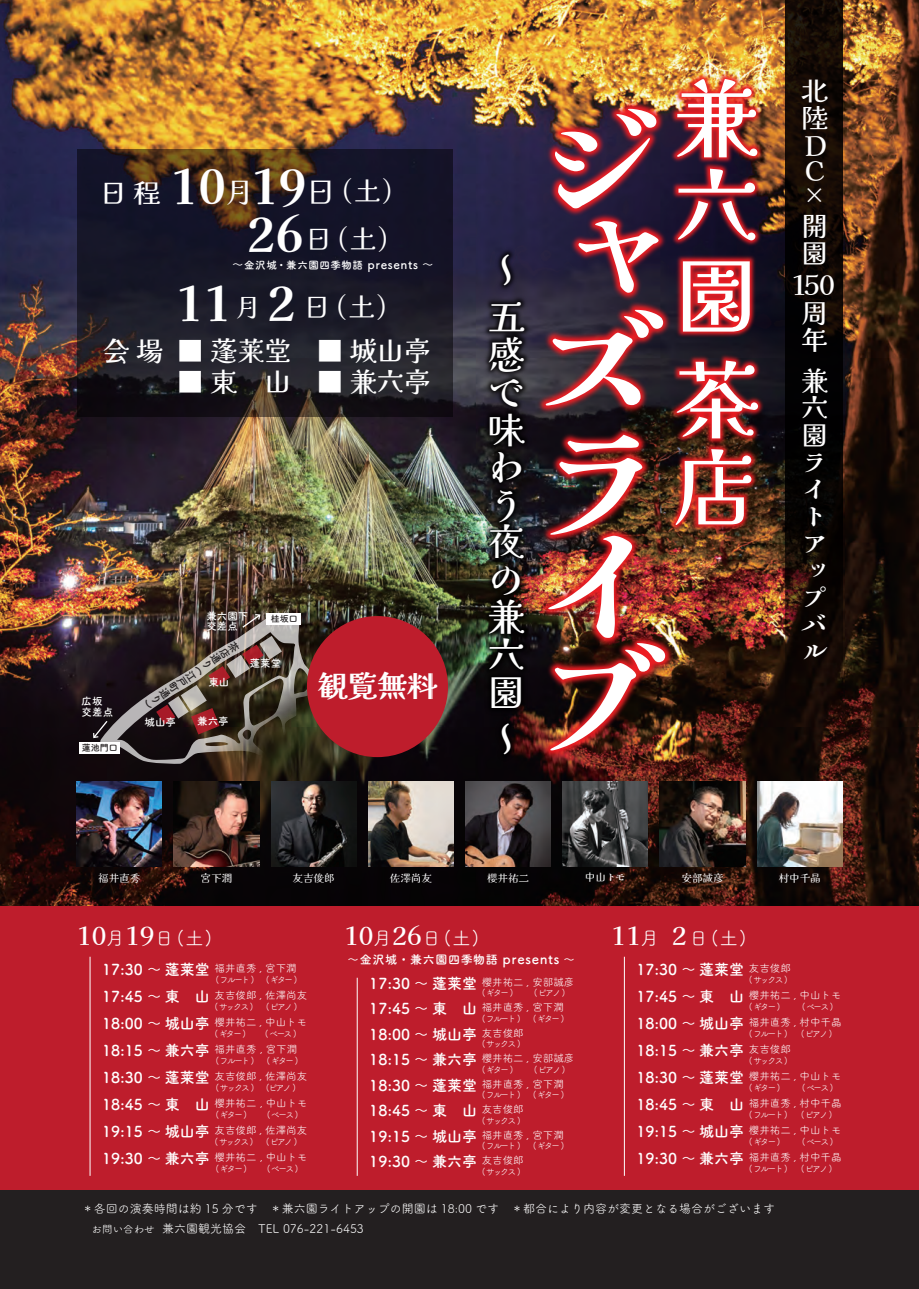
<style>
.page{position:relative;width:919px;height:1289px;background:#fff}
.page>*{position:absolute;margin:0;border:0;box-sizing:border-box;transform-origin:0 0}
.t1{font:500 85.8px/88.1px "Kaisei Haruno Umi";color:#fff;text-align:justify}
.t2{font:700 48px "Kaisei Haruno Umi";color:#fff}
.t3{font:500 37.5px/37.5px "Kaisei Haruno Umi";color:#fff}
.t4{font:30px "Kaisei Haruno Umi";color:#fff}
.t5{font:700 29.7px "Kaisei Haruno Umi";color:#fff}
.t6{font:500 27px/27px "Kaisei Haruno Umi";color:#fff}
.t7{font:27px "Kaisei Haruno Umi";color:#fff}
.t8{font:500 24.9px "Kaisei Haruno Umi";color:#fff}
.t9{font:18.75px "Tsuku A Rd Gothic";color:#fff}
.t10{font:700 15px/27px "Tsuku A Rd Gothic";color:#fff;text-align:justify}
.t11{font:12px/20px "Tsuku A Rd Gothic";color:#fff}
.t12{font:700 12px "Tsuku A Rd Gothic";letter-spacing:.05em;color:#fff}
.t13{font:10.5px "Tsuku A Rd Gothic";color:#fff}
.t14{font:10.5px "Kaisei Haruno Umi";color:#fff}
.t15{font:700 10.5px/10.5px "Tsuku A Rd Gothic";color:#fff}
.t16{font:700 10.5px "Tsuku A Rd Gothic";letter-spacing:.05em;color:#fff}
.t17{font:700 10.5px/10.5px "Tsuku A Rd Gothic";color:#231f20;text-align:justify}
.t18{font:9px "Tsuku A Rd Gothic";letter-spacing:-.195em;color:#fff}
.t19{font:700 9px "Tsuku A Rd Gothic";color:#231f20}
.s1{font-size:27px}
.s2{font-weight:700;font-size:48px}
.s3{font-size:12px}
.s4{font-family:"Koz Go Pr 6 N";font-weight:400}
.s5{font-size:13.2px}
.s6{font-size:13.5px}
.s7{font-size:10.5px}
</style>
<div class="page">
<img style="left:0;top:0;width:918px;height:905px">
<div style="left:0;top:957px;width:918px;height:331px;background:#231f20"></div>
<svg style="left:77px;top:149px;width:375px;height:267px;background:#1f1c25"></svg>
<div style="left:0;top:905px;width:918px;height:284px;background:#be1d2c"></div>
<img style="left:618px;top:21px;width:167px;height:561px">
<img style="left:497px;top:51px;width:217px;height:146px">
<img style="left:520px;top:163px;width:196px;height:89px">
<img style="left:581px;top:252px;width:140px;height:211px">
<img style="left:581px;top:376px;width:119px;height:209px">
<img style="left:665px;top:478px;width:25px;height:107px">
<img style="left:581px;top:585px;width:142px;height:223px">
<svg style="left:555px;top:109px;width:101px;height:99px"></svg>
<svg style="left:581px;top:221px;width:77px;height:72px"></svg>
<svg style="left:581px;top:310px;width:82px;height:95px"></svg>
<img style="left:581px;top:434px;width:84px;height:316px">
<svg style="left:785px;top:0;width:57px;height:708px;background:#0e0704"></svg>
<hr style="left:90px;top:956px;width:1px;height:219px;background:#fff">
<hr style="left:357px;top:977px;width:1px;height:198px;background:#fff">
<hr style="left:624px;top:956px;width:1px;height:219px;background:#fff">
<div style="left:79px;top:742px;width:40px;height:11px;background:#fff"></div>
<div style="left:307px;top:616px;width:141px;height:141px;background:#be1d2c;border-radius:50%"></div>
<img style="left:77px;top:781px;width:85px;height:85px">
<img style="left:174px;top:781px;width:85px;height:85px">
<img style="left:271px;top:781px;width:85px;height:85px">
<img style="left:368px;top:781px;width:85px;height:85px">
<img style="left:465px;top:811px;width:85px;height:55px">
<img style="left:562px;top:781px;width:86px;height:85px">
<img style="left:660px;top:781px;width:85px;height:85px">
<img style="left:757px;top:781px;width:85px;height:85px">
<img style="left:433px;top:197px;width:148px;height:614px">
<svg style="left:93px;top:613px;width:223px;height:157px;background:#51433d"></svg>
<h3 class="t6" style="left:100px;top:180px;width:62px">日 程</h3>
<h2 class="t2" style="left:170px;top:159px;width:139px">10 19</h2>
<h3 class="t4" style="left:225px;top:174px;width:171px">月 　日<span class="s1">(土)</span></h3>
<h3 class="t7" style="left:247px;top:224px;width:144px"><span class="s2">26</span>　日(土)</h3>
<h2 class="t2" style="left:175px;top:276px;width:122px">11 2</h2>
<p class="t16" style="left:232px;top:257px;width:203px"><span class="s3">～</span>金沢城・兼六園四季物語 <span class="s3">presents ～</span></p>
<h3 class="t3" style="left:487px;top:247px;width:38px;line-height:46.8px">～五</h3>
<h3 class="t3" style="left:487px;top:336px;width:39px">感で味わう夜の兼六園</h3>
<h3 class="t3" style="left:487px;top:720px;width:25px">～</h3>
<h3 class="t7" style="left:235px;top:291px;width:155px">月 　日(土)</h3>
<h3 class="t6" style="left:102px;top:337px;width:190px">会 場 <span class="s4">■</span> 蓬莱堂</h3>
<h3 class="t6" style="left:177px;top:369px;width:116px"><span class="s4">■</span> 東　山</h3>
<h3 class="t6" style="left:316px;top:337px;width:116px"><span class="s4">■</span> 城山亭</h3>
<h3 class="t6" style="left:316px;top:369px;width:116px"><span class="s4">■</span> 兼六亭</h3>
<p class="t15" style="left:206px;top:609px;width:43px">兼六園下交差点</p>
<p class="t19" style="left:271px;top:611px;width:28px">桂坂口</p>
<p class="t17" style="left:235px;top:639px;width:7px;rotate:56deg">茶店通り</p>
<p class="t15" style="left:250px;top:657px;width:33px">蓬莱堂</p>
<p class="t17" style="left:193px;top:668px;width:7px;rotate:56deg">江戸町通り</p>
<h3 class="t5" style="left:318px;top:668px;width:120px">観覧無料</h3>
<p class="t15" style="left:208px;top:675px;width:22px">東山</p>
<p class="t15" style="left:82px;top:695px;width:33px">広坂交差点</p>
<p class="t15" style="left:197px;top:714px;width:33px">兼六亭</p>
<p class="t15" style="left:145px;top:716px;width:33px">城山亭</p>
<p class="t19" style="left:82px;top:740px;width:37px">蓮池門口</p>
<h1 class="t1" style="left:673px;top:75px;width:86px">兼六園</h1>
<h1 class="t1" style="left:673px;top:357px;width:86px">茶店</h1>
<h3 class="t6" style="left:801px;top:77px;width:28px">北陸</h3>
<h3 class="t6" style="left:804px;top:133px;width:24px;line-height:25.5px">D<br>C</h3>
<h3 class="t6" style="left:828px;top:185px;width:22px;rotate:90deg">×</h3>
<h3 class="t6" style="left:801px;top:212px;width:26px">開園</h3>
<h3 class="t6" style="left:801px;top:300px;width:27px">周年</h3>
<h3 class="t6" style="left:801px;top:367px;width:28px">兼六園ライトアップバル</h3>
<h3 class="t6" style="left:791px;top:271px;width:45px">150</h3>
<p class="t14" style="left:98px;top:872px;width:43px">福井直秀</p>
<p class="t14" style="left:201px;top:872px;width:33px">宮下潤</p>
<p class="t14" style="left:292px;top:872px;width:43px">友吉俊郎</p>
<p class="t14" style="left:390px;top:872px;width:43px">佐澤尚友</p>
<p class="t14" style="left:487px;top:872px;width:43px">櫻井祐二</p>
<p class="t14" style="left:584px;top:871px;width:42px">中山ト<span class="s5">モ</span></p>
<p class="t14" style="left:681px;top:872px;width:43px">安部誠彦</p>
<p class="t14" style="left:778px;top:872px;width:43px">村中千晶</p>
<h3 class="t8" style="left:77px;top:921px;width:79px">10 19</h3>
<h3 class="t9" style="left:106px;top:923px;width:108px">月 　 日(土)</h3>
<h3 class="t10" style="left:102px;top:955px;width:109px">17:30 ～蓬莱堂17:45 ～東　山18:00 ～城山亭18:15 ～兼六亭18:30 ～蓬莱堂18:45 ～東　山19:15 ～城山亭19:30 ～兼六亭</h3>
<p class="t13" style="left:214px;top:960px;width:84px">福井直秀 , 宮下潤</p>
<p class="t18" style="left:215px;top:972px;width:84px">( フルート ) ( ギター)</p>
<p class="t18" style="left:214px;top:999px;width:41px">(サックス )</p>
<p class="t18" style="left:266px;top:999px;width:33px">(ピアノ)</p>
<p class="t18" style="left:214px;top:1026px;width:33px">(ギター)</p>
<p class="t18" style="left:265px;top:1026px;width:33px">(ベース)</p>
<p class="t18" style="left:215px;top:1053px;width:41px">(フルート )</p>
<p class="t18" style="left:266px;top:1053px;width:33px">(ギター)</p>
<p class="t18" style="left:215px;top:1080px;width:82px">(サックス ) (ピアノ )</p>
<p class="t18" style="left:215px;top:1107px;width:33px">(ギター)</p>
<p class="t18" style="left:267px;top:1107px;width:33px">(ベース)</p>
<p class="t18" style="left:214px;top:1134px;width:41px">(サックス )</p>
<p class="t18" style="left:266px;top:1134px;width:33px">(ピアノ)</p>
<p class="t18" style="left:215px;top:1161px;width:33px">(ギター)</p>
<p class="t18" style="left:267px;top:1161px;width:33px">(ベース)</p>
<p class="t13" style="left:214px;top:987px;width:94px">友吉俊郎 , 佐澤尚友</p>
<p class="t13" style="left:214px;top:1014px;width:94px">櫻井祐二 , 中山トモ</p>
<p class="t13" style="left:214px;top:1041px;width:84px">福井直秀 , 宮下潤</p>
<p class="t13" style="left:214px;top:1068px;width:94px">友吉俊郎 , 佐澤尚友</p>
<p class="t13" style="left:214px;top:1095px;width:95px">櫻井祐二 , 中山トモ</p>
<p class="t13" style="left:214px;top:1122px;width:94px">友吉俊郎 , 佐澤尚友</p>
<p class="t13" style="left:214px;top:1149px;width:95px">櫻井祐二 , 中山トモ</p>
<h3 class="t8" style="left:344px;top:921px;width:79px">10 26</h3>
<h3 class="t9" style="left:373px;top:923px;width:108px">月 　 日(土)</h3>
<h3 class="t12" style="left:347px;top:949px;width:229px">～金沢城・兼六園四季物語 <span class="s6">presents</span> ～</h3>
<h3 class="t10" style="left:369px;top:969px;width:109px;line-height:25.5px">17:30 ～蓬莱堂17:45 ～東　山18:00 ～城山亭18:15 ～兼六亭18:30 ～蓬莱堂18:45 ～東　山19:15 ～城山亭19:30 ～兼六亭</h3>
<p class="t13" style="left:481px;top:973px;width:94px">櫻井祐二 , 安部誠彦</p>
<p class="t18" style="left:481px;top:986px;width:41px">( ギター )　</p>
<p class="t18" style="left:533px;top:986px;width:33px">(ピアノ)</p>
<p class="t18" style="left:481px;top:1011px;width:84px">( フルート ) 　( ギター )</p>
<p class="t18" style="left:481px;top:1037px;width:41px">(サックス )</p>
<p class="t18" style="left:481px;top:1062px;width:41px">( ギター )　</p>
<p class="t18" style="left:533px;top:1062px;width:33px">(ピアノ)</p>
<p class="t18" style="left:481px;top:1088px;width:84px">( フルート ) 　( ギター )</p>
<p class="t18" style="left:481px;top:1113px;width:41px">(サックス )</p>
<p class="t18" style="left:481px;top:1139px;width:84px">( フルート ) 　( ギター )</p>
<p class="t18" style="left:481px;top:1164px;width:41px">(サックス )</p>
<p class="t13" style="left:481px;top:999px;width:84px">福井直秀 , 宮下潤</p>
<p class="t13" style="left:481px;top:1024px;width:43px">友吉俊郎</p>
<p class="t13" style="left:481px;top:1050px;width:94px">櫻井祐二 , 安部誠彦</p>
<p class="t13" style="left:481px;top:1075px;width:84px">福井直秀 , 宮下潤</p>
<p class="t13" style="left:481px;top:1101px;width:43px">友吉俊郎</p>
<p class="t13" style="left:481px;top:1126px;width:84px">福井直秀 , 宮下潤</p>
<p class="t13" style="left:481px;top:1152px;width:43px">友吉俊郎</p>
<h3 class="t8" style="left:611px;top:921px;width:31px">11</h3>
<h3 class="t8" style="left:672px;top:921px;width:16px">2</h3>
<h3 class="t9" style="left:640px;top:923px;width:108px">月 　 日(土)</h3>
<h3 class="t10" style="left:636px;top:955px;width:109px">17:30 ～蓬莱堂17:45 ～東　山18:00 ～城山亭18:15 ～兼六亭18:30 ～蓬莱堂18:45 ～東　山19:15 ～城山亭19:30 ～兼六亭</h3>
<p class="t13" style="left:748px;top:960px;width:43px">友吉俊郎</p>
<p class="t18" style="left:748px;top:972px;width:41px">(サックス )</p>
<p class="t18" style="left:748px;top:999px;width:41px">( ギター )　</p>
<p class="t18" style="left:801px;top:999px;width:33px">(ベース)</p>
<p class="t18" style="left:748px;top:1026px;width:85px">( フルート )　 ( ピアノ )</p>
<p class="t18" style="left:748px;top:1053px;width:41px">(サックス )</p>
<p class="t18" style="left:748px;top:1080px;width:41px">( ギター )　</p>
<p class="t18" style="left:801px;top:1080px;width:33px">(ベース)</p>
<p class="t18" style="left:748px;top:1107px;width:85px">( フルート )　 ( ピアノ )</p>
<p class="t18" style="left:748px;top:1134px;width:41px">( ギター )　</p>
<p class="t18" style="left:801px;top:1134px;width:33px">(ベース)</p>
<p class="t18" style="left:748px;top:1161px;width:85px">( フルート )　 ( ピアノ )</p>
<p class="t13" style="left:748px;top:987px;width:94px">櫻井祐二 , 中山トモ</p>
<p class="t13" style="left:748px;top:1014px;width:94px">福井直秀 , 村中千晶</p>
<p class="t13" style="left:748px;top:1041px;width:43px">友吉俊郎</p>
<p class="t13" style="left:748px;top:1068px;width:94px">櫻井祐二 , 中山トモ</p>
<p class="t13" style="left:748px;top:1095px;width:94px">福井直秀 , 村中千晶</p>
<p class="t13" style="left:748px;top:1122px;width:94px">櫻井祐二 , 中山トモ</p>
<p class="t13" style="left:748px;top:1149px;width:94px">福井直秀 , 村中千晶</p>
<h3 class="t11" style="left:92px;top:1197px;width:685px;text-indent:-10px">＊各回の演奏時間は約 15 分です　＊兼六園ライトアップの開園は 18:00 です　＊都合により内容が変更となる場合がございます<span class="s7">お問い合わせ</span> 兼六園観光協会　TEL 076-221-6453</h3>
</div>
